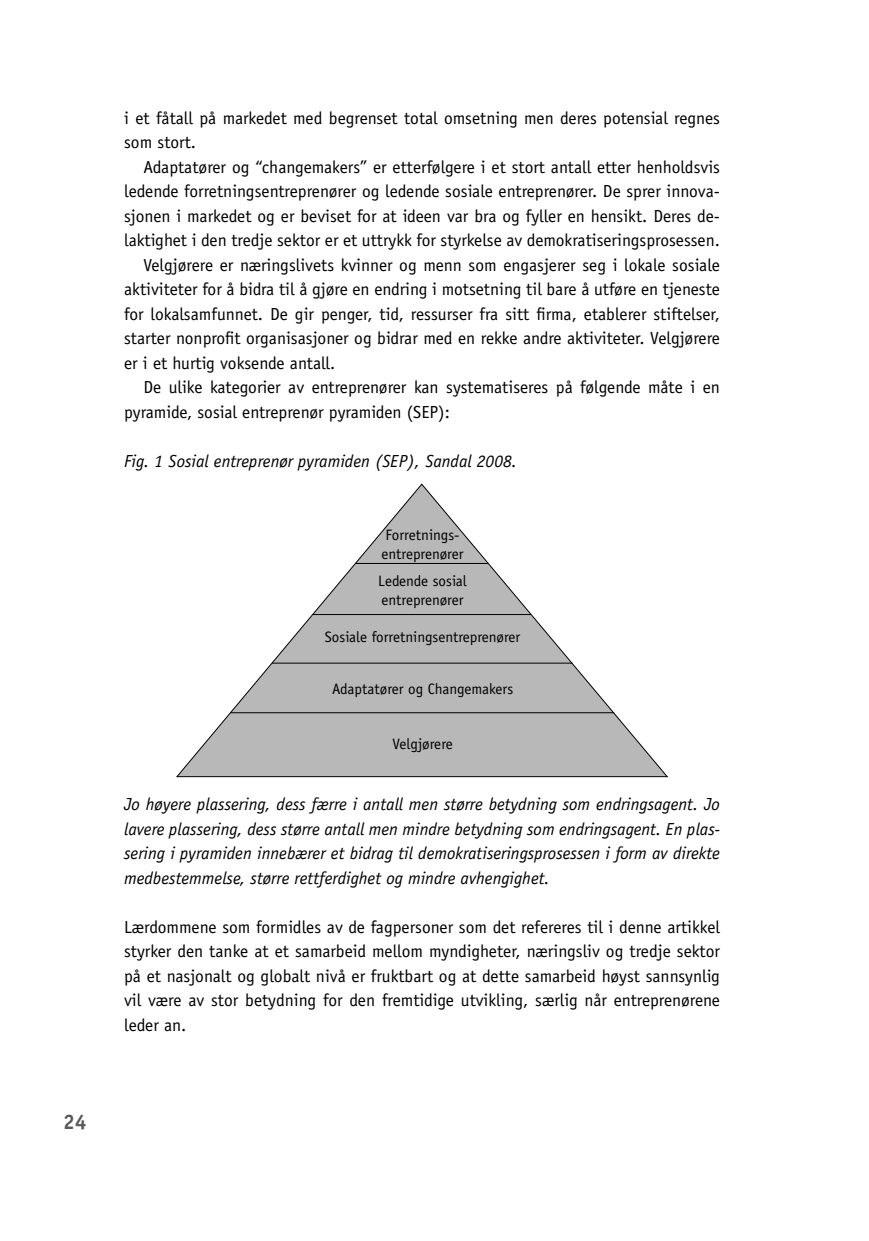
<style>
.page{position:relative;width:869px;height:1241px;background:#fff}
.page>*{position:absolute;margin:0;border:0;box-sizing:border-box;transform-origin:0 0}
.t1{font:700 21px "Officina Sans Std";color:#5a5a5a}
.t2{font:17.5px/24.5px "Officina Sans Std";color:#000}
.t3{font:italic 17.5px/24.5px "Officina Sans Std";color:#000;text-align:justify}
.t4{font:15.05px/18.2px "Officina Sans Std";color:#000}
</style>
<div class="page">
<svg style="left:176px;top:483px;width:491px;height:294px"></svg>
<hr style="left:355px;top:563px;width:133px;height:1px;background:#000">
<hr style="left:312px;top:614px;width:219px;height:1px;background:#000">
<hr style="left:272px;top:662px;width:300px;height:1px;background:#000">
<hr style="left:230px;top:712px;width:384px;height:1px;background:#000">
<p class="t1" style="left:63px;top:1113px;width:25px">24</p>
<p class="t2" style="left:124px;top:107px;width:597px">i et fåtall på markedet med begrenset total omsetning men deres potensial regnes som stort.</p>
<p class="t2" style="left:143px;top:156px;width:578px">Adaptatører og “changemakers” er etterfølgere i et stort antall etter henholdsvis</p>
<p class="t2" style="left:124px;top:180px;width:597px">ledende forretningsentreprenører og ledende sosiale entreprenører. De sprer innova-</p>
<p class="t2" style="left:124px;top:205px;width:597px">sjonen i markedet og er beviset for at ideen var bra og fyller en hensikt. Deres de-</p>
<p class="t2" style="left:124px;top:229px;width:597px">laktighet i den tredje sektor er et uttrykk for styrkelse av demokratiseringsprosessen.</p>
<p class="t2" style="left:143px;top:254px;width:578px">Velgjørere er næringslivets kvinner og menn som engasjerer seg i lokale sosiale</p>
<p class="t2" style="left:124px;top:278px;width:597px">aktiviteter for å bidra til å gjøre en endring i motsetning til bare å utføre en tjeneste</p>
<p class="t2" style="left:124px;top:303px;width:597px">for lokalsamfunnet. De gir penger, tid, ressurser fra sitt firma, etablerer stiftelser,</p>
<p class="t2" style="left:124px;top:327px;width:597px">starter nonprofit organisasjoner og bidrar med en rekke andre aktiviteter. Velgjørere</p>
<p class="t2" style="left:124px;top:352px;width:213px">er i et hurtig voksende antall.</p>
<p class="t2" style="left:143px;top:376px;width:578px">De ulike kategorier av entreprenører kan systematiseres på følgende måte i en</p>
<p class="t2" style="left:124px;top:401px;width:327px">pyramide, sosial entreprenør pyramiden (SEP):</p>
<p class="t3" style="left:124px;top:450px;width:394px">Fig. 1 Sosial entreprenør pyramiden (SEP), Sandal 2008.</p>
<p class="t4" style="left:381px;top:527px;width:83px">Forretnings&shy;entreprenører</p>
<p class="t4" style="left:378px;top:573px;width:90px">Ledende sosial entreprenører</p>
<p class="t4" style="left:325px;top:629px;width:197px">Sosiale forretningsentreprenører</p>
<p class="t4" style="left:332px;top:681px;width:182px">Adaptatører og Changemakers</p>
<p class="t4" style="left:392px;top:736px;width:62px">Velgjørere</p>
<p class="t3" style="left:124px;top:793px;width:597px">Jo høyere plassering, dess færre i antall men større betydning som endringsagent. Jo lavere plassering, dess større antall men mindre betydning som endringsagent. En plas&shy;sering i pyramiden innebærer et bidrag til demokratiseringsprosessen i form av direkte medbestemmelse, større rettferdighet og mindre avhengighet.</p>
<p class="t2" style="left:124px;top:915px;width:597px;text-align:justify">Lærdommene som formidles av de fagpersoner som det refereres til i denne artikkel styrker den tanke at et samarbeid mellom myndigheter, næringsliv og tredje sektor på et nasjonalt og globalt nivå er fruktbart og at dette samarbeid høyst sannsynlig vil være av stor betydning for den fremtidige utvikling, særlig når entreprenørene leder an.</p>
</div>
